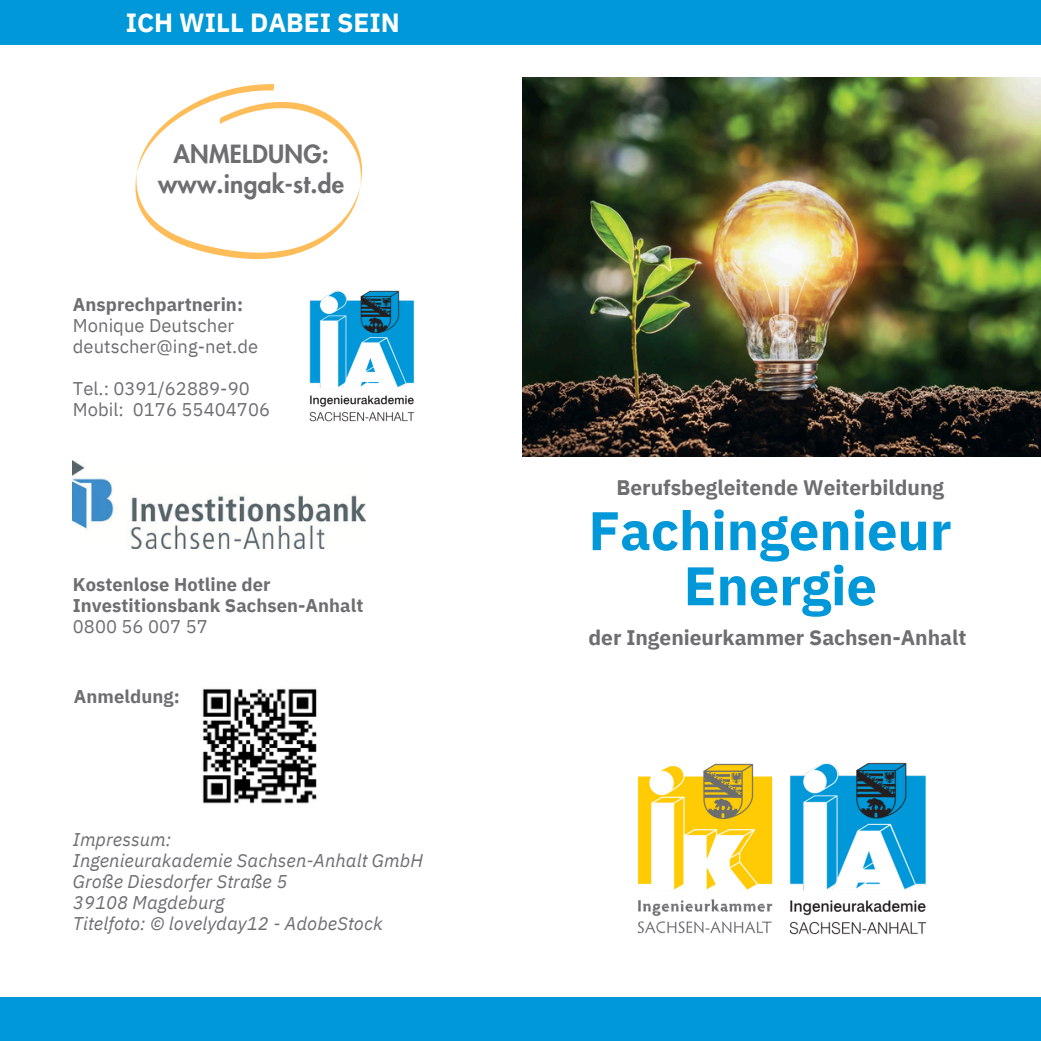
<style>
.page{position:relative;width:1041px;height:1041px;background:#fff}
.page>*{position:absolute;margin:0;border:0;box-sizing:border-box;transform-origin:0 0}
.t1{font:700 54.25px/55.1px "IBM Plex Sans";color:#0098d8;text-align:center}
.t2{font:700 26.25px "IBM Plex Sans";color:#fff}
.t3{font:800 24.5px/30.1px "Futura LT Pro";letter-spacing:.01em;color:#6d6e70;text-align:center}
.t4{font:700 21px "IBM Plex Sans";color:#6d6e70}
.t5{font:italic 18.38px "IBM Plex Sans";letter-spacing:.005em;color:#6d6e70}
.t6{font:18.38px "IBM Plex Sans";letter-spacing:.005em;color:#6d6e70}
.t7{font:700 18.38px "IBM Plex Sans";letter-spacing:.005em;color:#6d6e70}
</style>
<div class="page">
<img style="left:523px;top:78px;width:518px;height:379px">
<img style="left:637px;top:763px;width:136px;height:171px">
<div style="left:0;top:0;width:1041px;height:45px;background:#0098d8"></div>
<div style="left:0;top:997px;width:1041px;height:44px;background:#0098d8"></div>
<img style="left:789px;top:762px;width:138px;height:173px">
<svg style="left:135px;top:84px;width:227px;height:175px"></svg>
<img style="left:309px;top:290px;width:106px;height:132px">
<img style="left:73px;top:461px;width:293px;height:88px">
<img style="left:202px;top:688px;width:115px;height:116px">
<p class="t2" style="left:126px;top:5px;width:275px">ICH WILL DABEI SEIN</p>
<p class="t3" style="left:158px;top:140px;width:187px">ANMELDUNG: www.ingak-st.de</p>
<p class="t7" style="left:73px;top:292px;width:172px">Ansprechpartnerin:</p>
<p class="t6" style="left:73px;top:313px;width:163px">Monique Deutscher</p>
<p class="t6" style="left:73px;top:334px;width:187px">deutscher@ing-net.de</p>
<p class="t6" style="left:73px;top:376px;width:178px">Tel.: 0391/62889-90</p>
<p class="t6" style="left:73px;top:397px;width:199px">Mobil: 0176 55404706</p>
<p class="t7" style="left:73px;top:572px;width:199px">Kostenlose Hotline der</p>
<h3 class="t7" style="left:73px;top:593px;width:292px">Investitionsbank Sachsen-Anhalt</h3>
<h4 class="t6" style="left:73px;top:614px;width:137px">0800 56 007 57</h4>
<p class="t7" style="left:74px;top:684px;width:108px">Anmeldung:</p>
<p class="t5" style="left:73px;top:827px;width:100px">Impressum:</p>
<p class="t5" style="left:73px;top:848px;width:352px">Ingenieurakademie Sachsen-Anhalt GmbH</p>
<p class="t5" style="left:73px;top:869px;width:216px">Große Diesdorfer Straße 5</p>
<p class="t5" style="left:73px;top:890px;width:153px">39108 Magdeburg</p>
<p class="t5" style="left:73px;top:911px;width:311px">Titelfoto: © lovelyday12 - AdobeStock</p>
<p class="t4" style="left:616px;top:473px;width:329px">Berufsbegleitende Weiterbildung</p>
<p class="t1" style="left:588px;top:502px;width:365px">Fachingenieur<br>Energie</p>
<p class="t4" style="left:588px;top:623px;width:380px">der Ingenieurkammer Sachsen-Anhalt</p>
</div>
